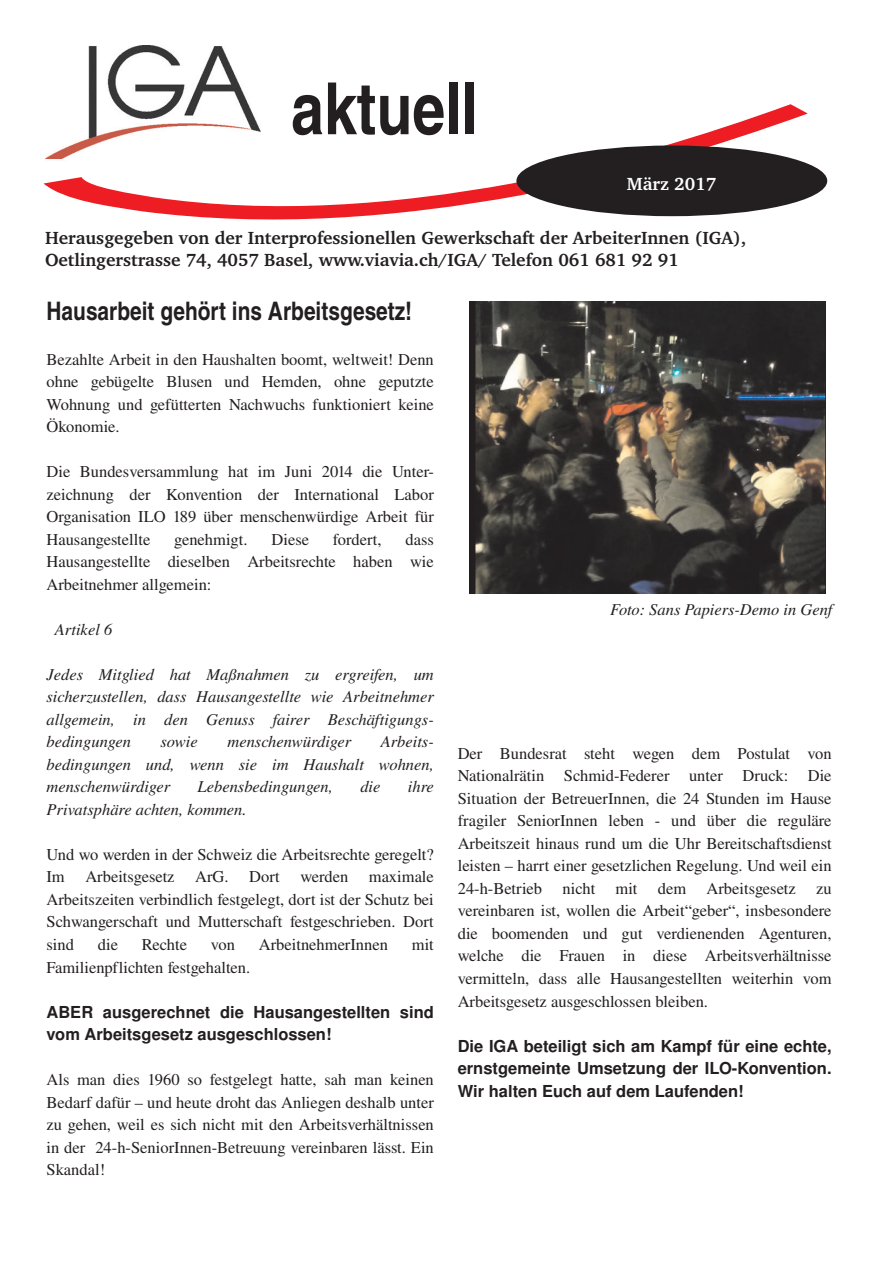
<style>
.page{position:relative;width:893px;height:1263px;background:#fff}
.page>*{position:absolute;margin:0;border:0;box-sizing:border-box;transform-origin:0 0}
.t1{font:700 condensed 72px "Nimbus San L";color:#231f20}
.t2{font:700 condensed 25.5px "Nimbus San L";color:#231f20}
.t3{font:700 18px/21.6px "Charter BT";color:#231f20}
.t4{font:700 18px "Charter BT";color:#fff}
.t5{font:16.5px/22.5px "Nimbus Rom No 9 L";color:#231f20;text-align:justify}
.t6{font:italic 16.5px/22.5px "Nimbus Rom No 9 L";color:#231f20;text-align:justify}
.t7{font:700 16.5px/22.5px "Nimbus San L";color:#231f20}
</style>
<div class="page">
<svg style="left:44px;top:104px;width:764px;height:116px"></svg>
<div style="left:516px;top:146px;width:311px;height:70px;background:#231f20;border-radius:50%"></div>
<img style="left:45px;top:45px;width:234px;height:121px">
<img style="left:469px;top:302px;width:357px;height:291px">
<h1 class="t1" style="left:291px;top:83px;width:189px">aktuell</h1>
<p class="t4" style="left:627px;top:177px;width:91px">März 2017</p>
<p class="t3" style="left:45px;top:229px;width:703px">Herausgegeben von der Interprofessionellen Gewerkschaft der ArbeiterInnen (IGA),<br>Oetlingerstrasse 74, 4057 Basel, www.viavia.ch/IGA/ Telefon 061 681 92 91</p>
<h2 class="t2" style="left:46px;top:302px;width:367px">Hausarbeit gehört ins Arbeitsgesetz!</h2>
<p class="t5" style="left:46px;top:350px;width:389px">Bezahlte Arbeit in den Haushalten boomt, weltweit! Denn ohne gebügelte Blusen und Hemden, ohne geputzte Wohnung und gefütterten Nachwuchs funktioniert keine Ökonomie.</p>
<p class="t5" style="left:46px;top:462px;width:389px">Die Bundesversammlung hat im Juni 2014 die Unter&shy;zeichnung der Konvention der International Labor Organisation ILO 189 über menschenwürdige Arbeit für Hausangestellte</p>
<p class="t5" style="left:46px;top:530px;width:389px;text-indent:359px">dass Hausangestellte dieselben Arbeitsrechte haben wie Arbeitnehmer allgemein:</p>
<p class="t6" style="left:55px;top:620px;width:59px">Artikel 6</p>
<p class="t6" style="left:46px;top:665px;width:389px">Jedes Mitglied hat Maßnahmen zu ergreifen, um sicherzustellen, dass Hausangestellte wie Arbeitnehmer allgemein, in den Genuss fairer Beschäftigungs&shy;bedingungen</p>
<p class="t5" style="left:174px;top:530px;width:75px">genehmigt.</p>
<p class="t5" style="left:271px;top:530px;width:39px">Diese</p>
<p class="t5" style="left:333px;top:530px;width:50px">fordert,</p>
<p class="t6" style="left:610px;top:600px;width:224px">Foto: Sans Papiers-Demo in Genf</p>
<p class="t6" style="left:46px;top:732px;width:389px;text-indent:334px">Arbeits&shy;bedingungen und, wenn sie im Haushalt wohnen, menschenwürdiger</p>
<p class="t6" style="left:161px;top:732px;width:39px">sowie</p>
<p class="t6" style="left:227px;top:732px;width:125px">menschenwürdiger</p>
<p class="t5" style="left:458px;top:744px;width:375px">Der Bundesrat steht wegen dem Postulat von Nationalrätin Schmid-Federer unter Druck: Die Situation der BetreuerInnen, die 24 Stunden im Hause fragiler SeniorInnen leben - und über die reguläre Arbeitszeit hinaus rund um die Uhr Bereitschaftsdienst leisten – harrt einer gesetzlichen Regelung. Und weil ein 24-h-Betrieb nicht mit dem Arbeitsgesetz zu vereinbaren ist, wollen die Arbeit“geber“, insbesondere die boomenden und gut verdienenden Agenturen, welche die Frauen in diese Arbeitsverhältnisse vermitteln, dass alle Hausangestellten weiterhin vom Arbeitsgesetz ausgeschlossen bleiben.</p>
<p class="t7" style="left:458px;top:1036px;width:375px;text-align:justify">Die IGA beteiligt sich am Kampf für eine echte, ernstgemeinte Umsetzung der ILO-Konvention.<br>Wir halten Euch auf dem Laufenden!</p>
<p class="t6" style="left:198px;top:777px;width:137px">Lebensbedingungen,</p>
<p class="t6" style="left:360px;top:777px;width:22px">die</p>
<p class="t6" style="left:408px;top:777px;width:28px">ihre</p>
<p class="t6" style="left:46px;top:800px;width:202px">Privatsphäre achten, kommen.</p>
<p class="t5" style="left:46px;top:845px;width:389px">Und wo werden in der Schweiz die Arbeitsrechte geregelt?<br>Im Arbeitsgesetz ArG. Dort werden maximale Arbeitszeiten verbindlich festgelegt, dort ist der Schutz bei Schwangerschaft und Mutterschaft festgeschrieben. Dort sind</p>
<p class="t5" style="left:98px;top:935px;width:22px">die</p>
<p class="t5" style="left:142px;top:935px;width:47px">Rechte</p>
<p class="t5" style="left:211px;top:935px;width:26px">von</p>
<p class="t5" style="left:259px;top:935px;width:131px">ArbeitnehmerInnen</p>
<p class="t5" style="left:412px;top:935px;width:24px">mit</p>
<p class="t5" style="left:46px;top:957px;width:205px">Familienpflichten festgehalten.</p>
<p class="t7" style="left:46px;top:1002px;width:389px">ABER ausgerechnet die Hausangestellten sind vom Arbeitsgesetz ausgeschlossen!</p>
<p class="t5" style="left:46px;top:1070px;width:389px">Als man dies 1960 so festgelegt hatte, sah man keinen Bedarf dafür – und heute droht das Anliegen deshalb unter zu gehen, weil es sich nicht mit den Arbeitsverhältnissen in der 24-h-SeniorInnen-Betreuung vereinbaren lässt. Ein Skandal!</p>
</div>
